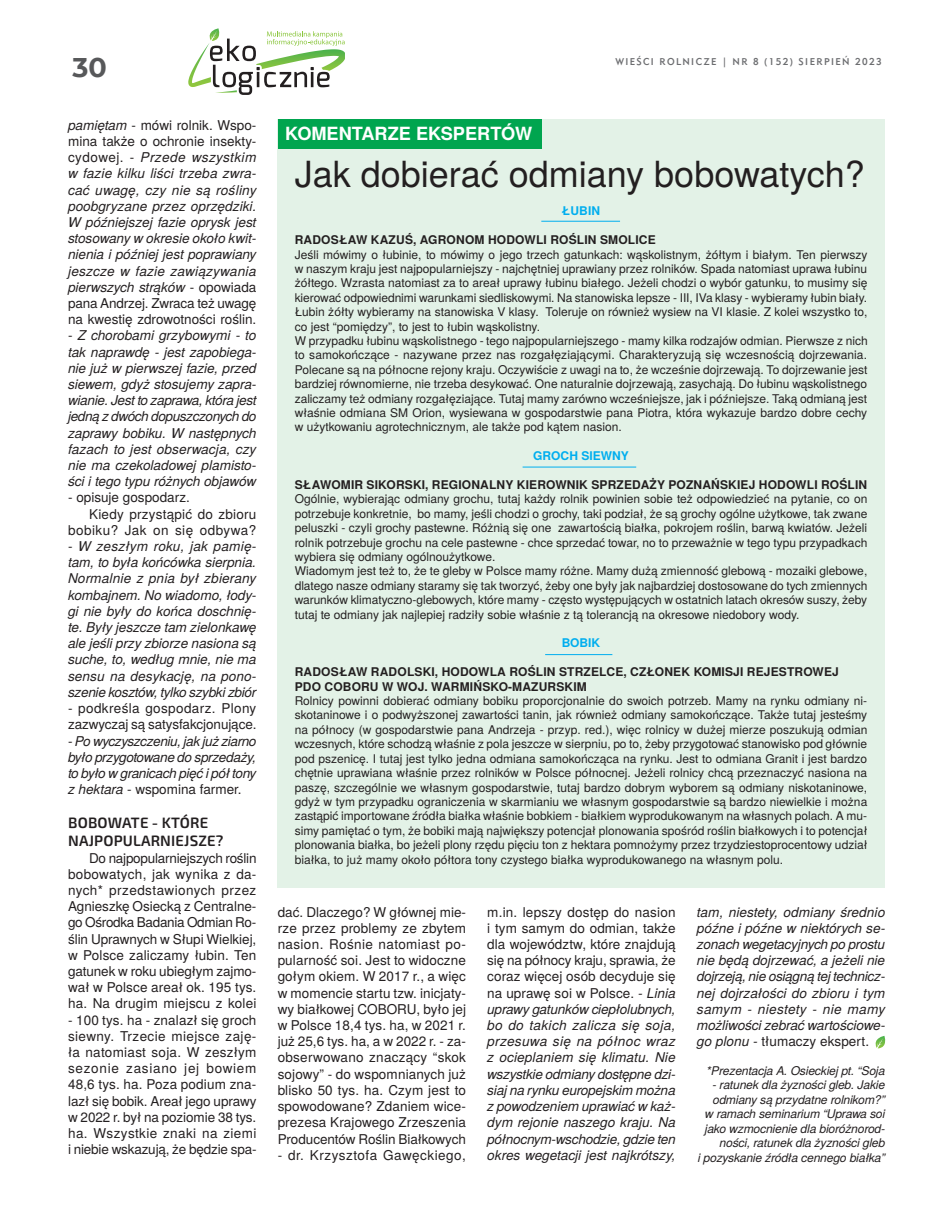
<style>
.page{position:relative;width:932px;height:1225px;background:#fff}
.page>*{position:absolute;margin:0;border:0;box-sizing:border-box;transform-origin:0 0}
.t1{font:36px "Te X Gyre Heros";color:#231f20}
.t2{font:700 27px "Montserrat";color:#57585a}
.t3{font:700 18.15px "Te X Gyre Heros";color:#fff}
.t4{font:600 15px/18px "Exo 2.0";letter-spacing:.01em;color:#231f20}
.t5{font:italic 13.5px/16.2px "Te X Gyre Heros";letter-spacing:-.005em;color:#231f20;text-align:justify}
.t6{font:13.5px/16.2px "Te X Gyre Heros";letter-spacing:.01em;color:#231f20;text-align:justify}
.t7{font:13.5px/16.2px "Te X Gyre Heros";letter-spacing:-.01em;color:#231f20}
.t8{font:13.5px "Te X Gyre Heros";letter-spacing:.035em;color:#231f20}
.t9{font:12px/14.4px "Te X Gyre Heros";color:#231f20}
.t10{font:700 12px/14.4px "Te X Gyre Heros";letter-spacing:.015em;color:#231f20}
.t11{font:italic 12px/14.4px "Te X Gyre Heros";letter-spacing:-.01em;color:#231f20;text-align:right}
.t12{font:700 12px "Te X Gyre Heros";color:#00aeef}
.t13{font:9.75px "Geometric 415 Md EU";letter-spacing:.14em;color:#6c6d70}
.s1{font-style:normal}
</style>
<div class="page">
<svg style="left:188px;top:28px;width:157px;height:67px"></svg>
<div style="left:277px;top:119px;width:607px;height:768px;background:#e3f2e7"></div>
<svg style="left:875px;top:1035px;width:11px;height:13px"></svg>
<div style="left:277px;top:119px;width:264px;height:29px;background:#00a54f"></div>
<hr style="left:541px;top:221px;width:79px;height:1px;background:#00aeef">
<hr style="left:522px;top:467px;width:114px;height:1px;background:#00aeef">
<hr style="left:545px;top:654px;width:67px;height:1px;background:#00aeef">
<h2 class="t2" style="left:72px;top:48px;width:36px">30</h2>
<p class="t5" style="left:68px;top:116px;width:190px">pamiętam <span class="s1">- mówi rolnik. Wspo&shy;mina także o ochronie insekty&shy;cydowej. -</span> Przede wszystkim w fazie kilku liści trzeba zwra&shy;cać uwagę, czy nie są rośliny poobgryzane przez oprzędziki.<br>W późniejszej fazie oprysk jest stosowany w okresie około kwit&shy;nienia i później jest poprawiany jeszcze w fazie zawiązywania pierwszych strąków <span class="s1">- opowiada pana Andrzej. Zwraca też uwagę na kwestię zdrowotności roślin.</span></p>
<p class="t5" style="left:68px;top:326px;width:190px"><span class="s1">-</span> Z chorobami grzybowymi - to tak naprawdę - jest zapobiega&shy;nie już w pierwszej fazie, przed siewem, gdyż stosujemy zapra&shy;wianie. Jest to zaprawa, która jest jedną z dwóch dopuszczonych do zaprawy bobiku. W następnych fazach to jest obserwacja, czy nie ma czekoladowej plamisto&shy;ści i tego typu różnych objawów</p>
<p class="t6" style="left:68px;top:488px;width:123px">- opisuje gospodarz.</p>
<p class="t6" style="left:89px;top:505px;width:169px">Kiedy przystąpić do zbioru</p>
<p class="t8" style="left:68px;top:519px;width:190px">bobiku? Jak on się odbywa?</p>
<p class="t5" style="left:68px;top:537px;width:190px"><span class="s1">-</span> W zeszłym roku, jak pamię&shy;tam, to była końcówka sierpnia.<br>Normalnie z pnia był zbierany kombajnem. No wiadomo, łody&shy;gi nie były do końca doschnię&shy;te. Były jeszcze tam zielonkawę ale jeśli przy zbiorze nasiona są suche, to, według mnie, nie ma sensu na desykację, na pono&shy;szenie kosztów, tylko szybki zbiór</p>
<p class="t7" style="left:68px;top:699px;width:190px">- podkreśla gospodarz. Plony zazwyczaj są satysfakcjonujące.</p>
<p class="t5" style="left:68px;top:731px;width:190px"><span class="s1">-</span> Po wyczyszczeniu, jak już ziarno było przygotowane do sprzedaży, to było w granicach pięć i pół tony z hektara <span class="s1">- wspomina farmer.</span></p>
<p class="t4" style="left:68px;top:814px;width:157px">BOBOWATE - KTÓRE<br>NAJPOPULARNIEJSZE?</p>
<p class="t6" style="left:68px;top:848px;width:190px;text-indent:21px">Do najpopularniejszych roślin bobowatych, jak wynika z da&shy;nych* przedstawionych przez Agnieszkę Osiecką z Centralne&shy;go Ośrodka Badania Odmian Ro&shy;ślin Uprawnych w Słupi Wielkiej, w Polsce zaliczamy łubin. Ten gatunek w roku ubiegłym zajmo&shy;wał w Polsce areał ok. 195 tys. ha. Na drugim miejscu z kolei</p>
<p class="t6" style="left:68px;top:1010px;width:190px">- 100 tys. ha - znalazł się groch siewny. Trzecie miejsce zaję&shy;ła natomiast soja. W zeszłym sezonie zasiano jej bowiem 48,6 tys. ha. Poza podium zna&shy;lazł się bobik. Areał jego uprawy w 2022 r. był na poziomie 38 tys. ha. Wszystkie znaki na ziemi i niebie wskazują, że będzie spa-</p>
<h3 class="t3" style="left:285px;top:119px;width:249px">KOMENTARZE EKSPERTÓW</h3>
<p class="t13" style="left:615px;top:56px;width:268px">WIEŚCI ROLNICZE | NR 8 (152) SIERPIEŃ 2023</p>
<h1 class="t1" style="left:294px;top:145px;width:571px">Jak dobierać odmiany bobowatych?</h1>
<p class="t12" style="left:561px;top:202px;width:40px">ŁUBIN</p>
<p class="t10" style="left:295px;top:232px;width:362px">RADOSŁAW KAZUŚ, AGRONOM HODOWLI ROŚLIN SMOLICE</p>
<p class="t9" style="left:294px;top:246px;width:574px">Jeśli mówimy o łubinie, to mówimy o jego trzech gatunkach: wąskolistnym, żółtym i białym. Ten pierwszy w naszym kraju jest najpopularniejszy - najchętniej uprawiany przez rolników. Spada natomiast uprawa łubinu żółtego. Wzrasta natomiast za to areał uprawy łubinu białego. Jeżeli chodzi o wybór gatunku, to musimy się kierować odpowiednimi warunkami siedliskowymi. Na stanowiska lepsze - III, IVa klasy - wybieramy łubin biały.<br>Łubin żółty wybieramy na stanowiska V klasy. Toleruje on również wysiew na VI klasie. Z kolei wszystko to, co jest “pomiędzy”, to jest to łubin wąskolistny.<br>W przypadku łubinu wąskolistnego - tego najpopularniejszego - mamy kilka rodzajów odmian. Pierwsze z nich to samokończące - nazywane przez nas rozgałęziającymi. Charakteryzują się wczesnością dojrzewania.<br>Polecane są na północne rejony kraju. Oczywiście z uwagi na to, że wcześnie dojrzewają. To dojrzewanie jest bardziej równomierne, nie trzeba desykować. One naturalnie dojrzewają, zasychają. Do łubinu wąskolistnego zaliczamy też odmiany rozgałęziające. Tutaj mamy zarówno wcześniejsze, jak i późniejsze. Taką odmianą jest właśnie odmiana SM Orion, wysiewana w gospodarstwie pana Piotra, która wykazuje bardzo dobre cechy w użytkowaniu agrotechnicznym, ale także pod kątem nasion.</p>
<p class="t12" style="left:533px;top:447px;width:97px">GROCH SIEWNY</p>
<p class="t10" style="left:295px;top:477px;width:573px">SŁAWOMIR SIKORSKI, REGIONALNY KIEROWNIK SPRZEDAŻY POZNAŃSKIEJ HODOWLI ROŚLIN</p>
<p class="t9" style="left:294px;top:491px;width:574px">Ogólnie, wybierając odmiany grochu, tutaj każdy rolnik powinien sobie też odpowiedzieć na pytanie, co on potrzebuje konkretnie, bo mamy, jeśli chodzi o grochy, taki podział, że są grochy ogólne użytkowe, tak zwane peluszki - czyli grochy pastewne. Różnią się one zawartością białka, pokrojem roślin, barwą kwiatów. Jeżeli rolnik potrzebuje grochu na cele pastewne - chce sprzedać towar, no to przeważnie w tego typu przypadkach wybiera się odmiany ogólnoużytkowe.<br>Wiadomym jest też to, że te gleby w Polsce mamy różne. Mamy dużą zmienność glebową - mozaiki glebowe, dlatego nasze odmiany staramy się tak tworzyć, żeby one były jak najbardziej dostosowane do tych zmiennych warunków klimatyczno-glebowych, które mamy - często występujących w ostatnich latach okresów suszy, żeby tutaj te odmiany jak najlepiej radziły sobie właśnie z tą tolerancją na okresowe niedobory wody.</p>
<p class="t12" style="left:561px;top:634px;width:40px">BOBIK</p>
<p class="t10" style="left:295px;top:664px;width:545px">RADOSŁAW RADOLSKI, HODOWLA ROŚLIN STRZELCE, CZŁONEK KOMISJI REJESTROWEJ<br>PDO COBORU W WOJ. WARMIŃSKO-MAZURSKIM</p>
<p class="t9" style="left:294px;top:692px;width:574px;text-align:justify">Rolnicy powinni dobierać odmiany bobiku proporcjonalnie do swoich potrzeb. Mamy na rynku odmiany ni&shy;skotaninowe i o podwyższonej zawartości tanin, jak również odmiany samokończące. Także tutaj jesteśmy na północy (w gospodarstwie pana Andrzeja - przyp. red.), więc rolnicy w dużej mierze poszukują odmian wczesnych, które schodzą właśnie z pola jeszcze w sierpniu, po to, żeby przygotować stanowisko pod głównie pod pszenicę. I tutaj jest tylko jedna odmiana samokończąca na rynku. Jest to odmiana Granit i jest bardzo chętnie uprawiana właśnie przez rolników w Polsce północnej. Jeżeli rolnicy chcą przeznaczyć nasiona na paszę, szczególnie we własnym gospodarstwie, tutaj bardzo dobrym wyborem są odmiany niskotaninowe, gdyż w tym przypadku ograniczenia w skarmianiu we własnym gospodarstwie są bardzo niewielkie i można zastąpić importowane źródła białka właśnie bobkiem - białkiem wyprodukowanym na własnych polach. A mu&shy;simy pamiętać o tym, że bobiki mają największy potencjał plonowania spośród roślin białkowych i to potencjał plonowania białka, bo jeżeli plony rzędu pięciu ton z hektara pomnożymy przez trzydziestoprocentowy udział białka, to już mamy około półtora tony czystego białka wyprodukowanego na własnym polu.</p>
<p class="t6" style="left:277px;top:902px;width:190px">dać. Dlaczego? W głównej mie&shy;rze przez problemy ze zbytem nasion. Rośnie natomiast po&shy;pularność soi. Jest to widoczne gołym okiem. W 2017 r., a więc w momencie startu tzw. inicjaty&shy;wy białkowej COBORU, było jej w Polsce 18,4 tys. ha, w 2021 r. już 25,6 tys. ha, a w 2022 r. - za&shy;obserwowano znaczący “skok sojowy” - do wspomnianych już blisko 50 tys. ha. Czym jest to spowodowane? Zdaniem wice&shy;prezesa Krajowego Zrzeszenia Producentów Roślin Białkowych</p>
<p class="t8" style="left:277px;top:1144px;width:190px">- dr. Krzysztofa Gawęckiego,</p>
<p class="t5" style="left:487px;top:903px;width:190px"><span class="s1">m.in. lepszy dostęp do nasion i tym samym do odmian, także dla województw, które znajdują się na północy kraju, sprawia, że coraz więcej osób decyduje się na uprawę soi w Polsce.</span> - Linia uprawy gatunków ciepłolubnych, bo do takich zalicza się soja, przesuwa się na północ wraz z ocieplaniem się klimatu. Nie wszystkie odmiany dostępne dzi&shy;siaj na rynku europejskim można z powodzeniem uprawiać w każ&shy;dym rejonie naszego kraju. Na północnym-wschodzie, gdzie ten okres wegetacji jest najkrótszy,</p>
<p class="t5" style="left:696px;top:903px;width:190px">tam, niestety, odmiany średnio późne i późne w niektórych se&shy;zonach wegetacyjnych po prostu nie będą dojrzewać, a jeżeli nie dojrzeją, nie osiągną tej technicz&shy;nej dojrzałości do zbioru i tym samym - niestety - nie mamy możliwości zebrać wartościowe&shy;go plonu - <span class="s1">tłumaczy ekspert.</span></p>
<p class="t11" style="left:706px;top:1062px;width:180px">*Prezentacja A. Osieckiej pt. “Soja</p>
<p class="t11" style="left:697px;top:1077px;width:189px">- ratunek dla żyzności gleb. Jakie odmiany są przydatne rolnikom?”<br>w ramach seminarium “Uprawa soi jako wzmocnienie dla bioróżnorod&shy;ności, ratunek dla żyzności gleb<br>i pozyskanie źródła cennego białka”</p>
</div>
